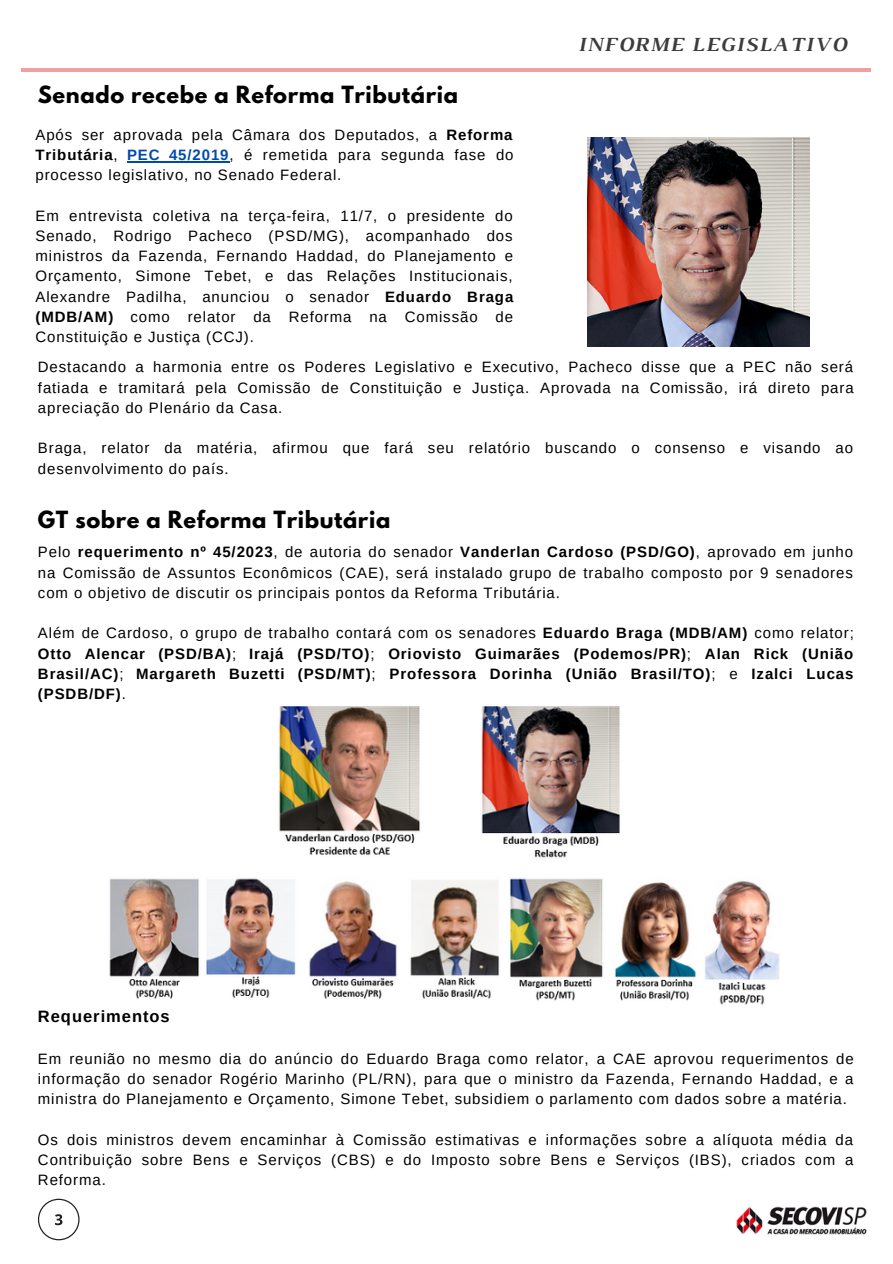
<style>
.page{position:relative;width:893px;height:1264px;background:#fff}
.page>*{position:absolute;margin:0;border:0;box-sizing:border-box;transform-origin:0 0}
.t1{font:700 21px "League Spartan";letter-spacing:.03em;color:#000}
.t2{font:italic 700 20.4px "Luthier";letter-spacing:.06em;color:#3b3d3a}
.t3{font:700 16.5px "Arimo";letter-spacing:.06em;color:#000}
.t4{font:15px/20.2px "Arimo";letter-spacing:.06em;color:#000;text-align:justify}
.t5{font:700 15px/20.2px "Arimo";letter-spacing:.06em;color:#000;text-align:justify}
.s1{font-weight:700}
.s2{font-weight:700;color:#004aad}
.s3{font-weight:400}
</style>
<div class="page">
<hr style="left:22px;top:68px;width:848px;height:4px;background:#f0a0a0">
<img style="left:736px;top:1206px;width:131px;height:29px">
<svg style="left:38px;top:1198px;width:42px;height:42px"></svg>
<img style="left:587px;top:137px;width:222px;height:209px">
<hr style="left:127px;top:161px;width:102px;height:1px;background:#004aad">
<img style="left:109px;top:878px;width:587px;height:123px">
<img style="left:279px;top:706px;width:341px;height:152px">
<img style="left:705px;top:880px;width:75px;height:125px">
<p class="t1" style="left:38px;top:84px;width:421px">Senado recebe a Reforma Tributária</p>
<p class="t4" style="left:35px;top:124px;width:479px">Após ser aprovada pela Câmara dos Deputados, a <span class="s1">Reforma Tributária</span>, <span class="s2">PEC 45/2019</span>, é remetida para segunda fase do processo legislativo, no Senado Federal.</p>
<p class="t4" style="left:35px;top:205px;width:479px">Em entrevista coletiva na terça-feira, 11/7, o presidente do Senado, Rodrigo Pacheco (PSD/MG), acompanhado dos ministros da Fazenda, Fernando Haddad, do Planejamento e Orçamento, Simone Tebet, e das Relações Institucionais, Alexandre Padilha, anunciou o senador <span class="s1">Eduardo Braga (MDB/AM)</span> como relator da Reforma na Comissão de Constituição e Justiça (CCJ).</p>
<p class="t2" style="left:577px;top:37px;width:270px">INFORME LEGISLATIVO</p>
<p class="t4" style="left:38px;top:357px;width:817px">Destacando a harmonia entre os Poderes Legislativo e Executivo, Pacheco disse que a PEC não será fatiada e tramitará pela Comissão de Constituição e Justiça. Aprovada na Comissão, irá direto para apreciação do Plenário da Casa.</p>
<p class="t4" style="left:38px;top:438px;width:816px">Braga, relator da matéria, afirmou que fará seu relatório buscando o consenso e visando ao desenvolvimento do país.</p>
<p class="t1" style="left:38px;top:509px;width:354px">GT sobre a Reforma Tributária</p>
<p class="t4" style="left:38px;top:542px;width:816px">Pelo <span class="s1">requerimento nº 45/2023</span>, de autoria do senador <span class="s1">Vanderlan Cardoso (PSD/GO)</span>, aprovado em junho na Comissão de Assuntos Econômicos (CAE), será instalado grupo de trabalho composto por 9 senadores com o objetivo de discutir os principais pontos da Reforma Tributária.</p>
<p class="t5" style="left:38px;top:623px;width:817px"><span class="s3">Além de Cardoso, o grupo de trabalho contará com os senadores</span> Eduardo Braga (MDB/AM) <span class="s3">como relator; </span>Otto Alencar (PSD/BA)<span class="s3">;</span> Irajá (PSD/TO)<span class="s3">;</span> Oriovisto Guimarães (Podemos/PR)<span class="s3">;</span> Alan Rick (União Brasil/AC)<span class="s3">;</span> Margareth Buzetti (PSD/MT)<span class="s3">;</span> Professora Dorinha (União Brasil/TO)<span class="s3">; e</span> Izalci Lucas (PSDB/DF)<span class="s3">.</span></p>
<p class="t3" style="left:38px;top:1007px;width:133px">Requerimentos</p>
<p class="t4" style="left:38px;top:1048px;width:817px">Em reunião no mesmo dia do anúncio do Eduardo Braga como relator, a CAE aprovou requerimentos de informação do senador Rogério Marinho (PL/RN), para que o ministro da Fazenda, Fernando Haddad, e a ministra do Planejamento e Orçamento, Simone Tebet, subsidiem o parlamento com dados sobre a matéria.</p>
<p class="t4" style="left:38px;top:1129px;width:817px">Os dois ministros devem encaminhar à Comissão estimativas e informações sobre a alíquota média da Contribuição sobre Bens e Serviços (CBS) e do Imposto sobre Bens e Serviços (IBS), criados com a Reforma.</p>
</div>
